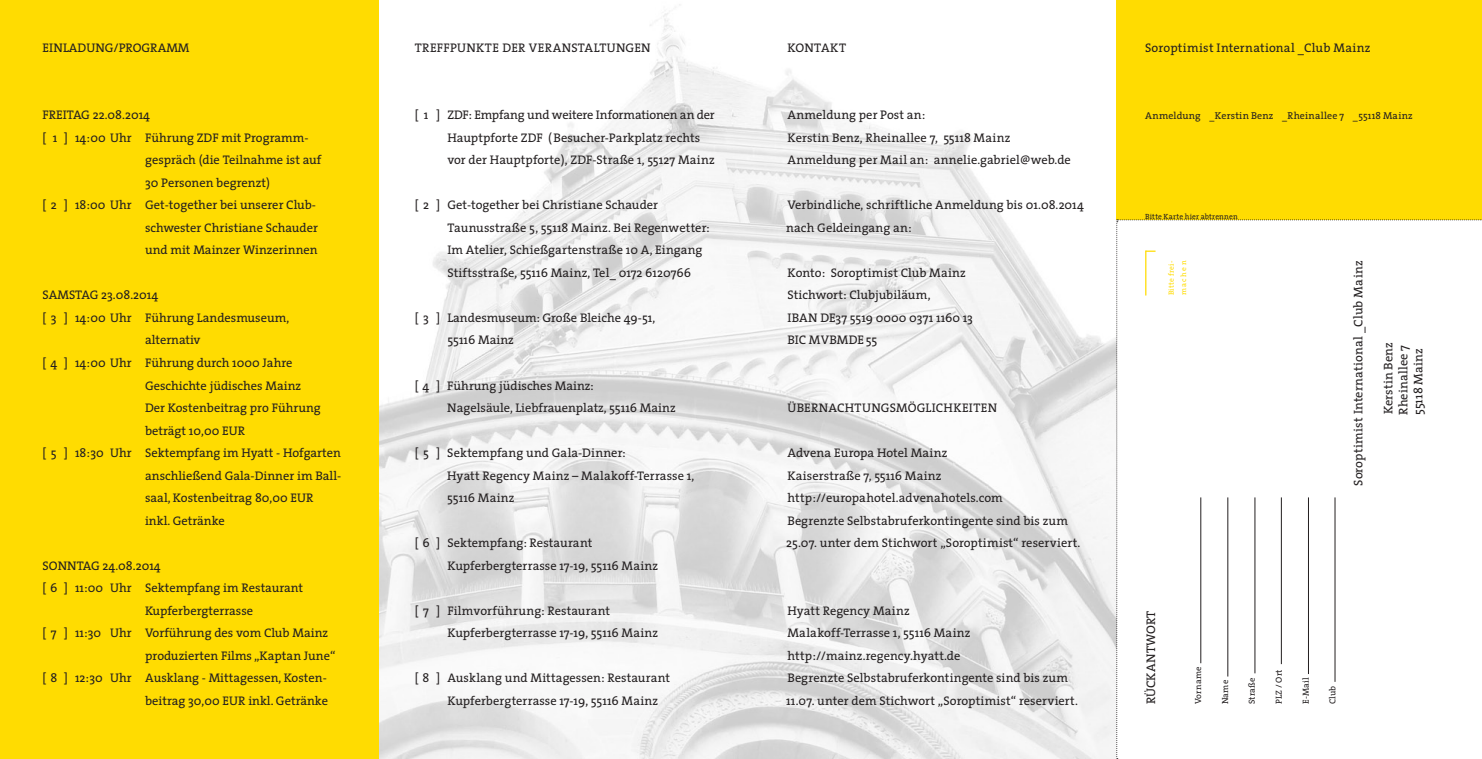
<style>
.page{position:relative;width:1482px;height:759px;background:#fff}
.page>*{position:absolute;margin:0;border:0;box-sizing:border-box;transform-origin:0 0}
.t1{font:12.5px/22.5px "The Serif";color:#231f20}
.t2{font:12.5px "The Serif";letter-spacing:.02em;color:#231f20}
.t3{font:12.5px "The Serif";letter-spacing:.025em;color:#231f20}
.t4{font:10px "The Serif";letter-spacing:.015em;color:#231f20}
.t5{font:8.75px "The Serif";letter-spacing:.025em;color:#231f20}
.t6{font:7.5px "The Serif";letter-spacing:.02em;color:#231f20}
.t7{font:7.5px/12.5px "The Serif";letter-spacing:.04em;color:#ffdc01}
</style>
<div class="page">
<div style="left:0;top:0;width:379px;height:758px;background:#ffdc01"></div>
<img style="left:379px;top:4px;width:737px;height:754px">
<div style="left:1116px;top:0;width:365px;height:220px;background:#ffdc01"></div>
<svg style="left:1116px;top:219px;width:366px;height:540px"></svg>
<p class="t1" style="left:43px;top:36px;width:148px">EINLADUNG/PROGRAMM</p>
<p class="t1" style="left:43px;top:103px;width:109px">FREITAG 22.08.2014</p>
<p class="t1" style="left:43px;top:126px;width:267px">[ 1 ] 14:00 Uhr Führung ZDF mit Programm-</p>
<p class="t1" style="left:145px;top:148px;width:178px">gespräch (die Teilnahme ist auf</p>
<p class="t1" style="left:145px;top:171px;width:126px">30 Personen begrenzt)</p>
<p class="t1" style="left:43px;top:193px;width:275px">[ 2 ] 18:00 Uhr Get-together bei unserer Club-</p>
<p class="t1" style="left:145px;top:216px;width:174px">schwester Christiane Schauder</p>
<p class="t1" style="left:145px;top:238px;width:174px">und mit Mainzer Winzerinnen</p>
<p class="t1" style="left:43px;top:283px;width:117px">SAMSTAG 23.08.2014</p>
<p class="t1" style="left:43px;top:306px;width:248px">[ 3 ] 14:00 Uhr Führung Landesmuseum,</p>
<p class="t1" style="left:145px;top:328px;width:57px">alternativ</p>
<p class="t1" style="left:43px;top:351px;width:251px">[ 4 ] 14:00 Uhr Führung durch 1000 Jahre</p>
<p class="t1" style="left:145px;top:373px;width:157px">Geschichte jüdisches Mainz</p>
<p class="t1" style="left:145px;top:396px;width:177px">Der Kostenbeitrag pro Führung</p>
<p class="t1" style="left:145px;top:418px;width:102px">beträgt 10,00 EUR</p>
<p class="t1" style="left:43px;top:441px;width:300px">[ 5 ] 18:30 Uhr Sektempfang im Hyatt - Hofgarten</p>
<p class="t1" style="left:145px;top:463px;width:198px">anschließend Gala-Dinner im Ball-</p>
<p class="t1" style="left:145px;top:486px;width:170px">saal, Kostenbeitrag 80,00 EUR</p>
<p class="t1" style="left:145px;top:508px;width:81px">inkl. Getränke</p>
<p class="t1" style="left:43px;top:553px;width:120px">SONNTAG 24.08.2014</p>
<p class="t1" style="left:43px;top:576px;width:262px">[ 6 ] 11:00 Uhr Sektempfang im Restaurant</p>
<p class="t1" style="left:145px;top:598px;width:110px">Kupferbergterrasse</p>
<p class="t1" style="left:43px;top:621px;width:287px">[ 7 ] 11:30 Uhr Vorführung des vom Club Mainz</p>
<p class="t1" style="left:145px;top:643px;width:192px">produzierten Films „Kaptan June“</p>
<p class="t1" style="left:43px;top:666px;width:286px">[ 8 ] 12:30 Uhr Ausklang - Mittagessen, Kosten-</p>
<p class="t1" style="left:145px;top:688px;width:184px">beitrag 30,00 EUR inkl. Getränke</p>
<p class="t3" style="left:415px;top:37px;width:237px">TREFFPUNKTE DER VERANSTALTUNGEN</p>
<p class="t1" style="left:447px;top:103px;width:269px;text-indent:-32px">[ 1 ] ZDF: Empfang und weitere Informationen an der<br>Hauptpforte ZDF (Besucher-Parkplatz rechts vor der Hauptpforte), ZDF-Straße 1, 55127 Mainz</p>
<p class="t1" style="left:447px;top:193px;width:264px;text-indent:-32px">[ 2 ] Get-together bei Christiane Schauder Taunusstraße 5, 55118 Mainz. Bei Regenwetter:<br>Im Atelier, Schießgartenstraße 10 A, Eingang Stiftsstraße, 55116 Mainz, Tel_ 0172 6120766</p>
<p class="t1" style="left:447px;top:306px;width:209px;text-indent:-32px">[ 3 ] Landesmuseum: Große Bleiche 49-51,<br>55116 Mainz</p>
<p class="t1" style="left:447px;top:373px;width:230px;text-indent:-32px">[ 4 ] Führung jüdisches Mainz:<br>Nagelsäule, Liebfrauenplatz, 55116 Mainz</p>
<p class="t1" style="left:447px;top:441px;width:248px;text-indent:-32px">[ 5 ] Sektempfang und Gala-Dinner:<br>Hyatt Regency Mainz – Malakoff-Terrasse 1,<br>55116 Mainz</p>
<p class="t1" style="left:447px;top:531px;width:212px;text-indent:-33px">[ 6 ] Sektempfang: Restaurant<br>Kupferbergterrasse 17-19, 55116 Mainz</p>
<p class="t1" style="left:447px;top:598px;width:212px;text-indent:-32px">[ 7 ] Filmvorführung: Restaurant<br>Kupferbergterrasse 17-19, 55116 Mainz</p>
<p class="t1" style="left:447px;top:666px;width:224px;text-indent:-32px">[ 8 ] Ausklang und Mittagessen: Restaurant<br>Kupferbergterrasse 17-19, 55116 Mainz</p>
<p class="t1" style="left:787px;top:36px;width:60px">KONTAKT</p>
<p class="t1" style="left:787px;top:103px;width:285px">Anmeldung per Post an:<br>Kerstin Benz, Rheinallee 7, 55118 Mainz<br>Anmeldung per Mail an: annelie.gabriel@web.de</p>
<p class="t1" style="left:786px;top:193px;width:299px">Verbindliche, schriftliche Anmeldung bis 01.08.2014 nach Geldeingang an:</p>
<p class="t1" style="left:787px;top:261px;width:187px">Konto: Soroptimist Club Mainz<br>Stichwort: Clubjubiläum,<br>IBAN DE37 5519 0000 0371 1160 13<br>BIC MVBMDE55</p>
<p class="t2" style="left:787px;top:397px;width:211px">ÜBERNACHTUNGSMÖGLICHKEITEN</p>
<p class="t1" style="left:786px;top:441px;width:295px">Advena Europa Hotel Mainz<br>Kaiserstraße 7, 55116 Mainz http://europahotel.advenahotels.com<br>Begrenzte Selbstabruferkontingente sind bis zum 25.07. unter dem Stichwort „Soroptimist“ reserviert.</p>
<p class="t1" style="left:786px;top:598px;width:293px">Hyatt Regency Mainz<br>Malakoff-Terrasse 1, 55116 Mainz http://mainz.regency.hyatt.de<br>Begrenzte Selbstabruferkontingente sind bis zum 11.07. unter dem Stichwort „Soroptimist“ reserviert.</p>
<p class="t2" style="left:1144px;top:37px;width:227px">Soroptimist International _Club Mainz</p>
<p class="t4" style="left:1144px;top:107px;width:269px">Anmeldung _Kerstin Benz _Rheinallee 7 _55118 Mainz</p>
<p class="t6" style="left:1144px;top:210px;width:94px">Bitte Karte hier abtrennen</p>
<p class="t7" style="left:1164px;top:295px;width:36px;rotate:-90deg">Bitte frei&shy;machen</p>
<p class="t2" style="left:1347px;top:485px;width:227px;rotate:-90deg">Soroptimist International _Club Mainz</p>
<p class="t1" style="left:1380px;top:415px;width:74px;line-height:15px;rotate:-90deg">Kerstin Benz<br>Rheinallee 7<br>55118 Mainz</p>
<p class="t1" style="left:1139px;top:704px;width:95px;rotate:-90deg">RÜCKANTWORT</p>
<p class="t5" style="left:1190px;top:704px;width:39px;rotate:-90deg">Vorname</p>
<p class="t5" style="left:1217px;top:704px;width:26px;rotate:-90deg">Name</p>
<p class="t5" style="left:1244px;top:704px;width:28px;rotate:-90deg">Straße</p>
<p class="t5" style="left:1271px;top:704px;width:36px;rotate:-90deg">PLZ / Ort</p>
<p class="t5" style="left:1298px;top:704px;width:28px;rotate:-90deg">E-Mail</p>
<p class="t5" style="left:1325px;top:704px;width:20px;rotate:-90deg">Club</p>
</div>
